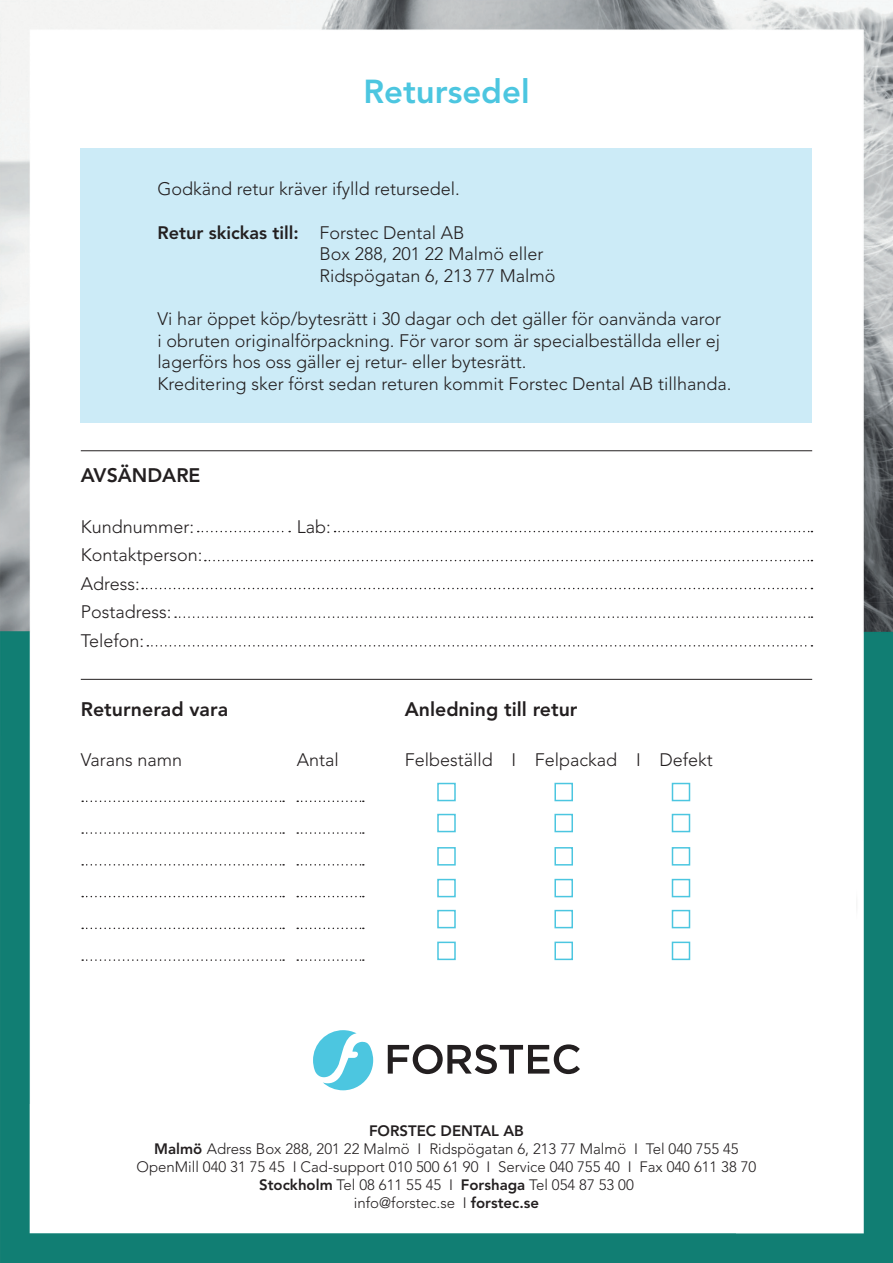
<style>
.page{position:relative;width:893px;height:1263px;background:#fff}
.page>*{position:absolute;margin:0;border:0;box-sizing:border-box;transform-origin:0 0}
.t1{font:800 33px "Avenir";color:#4cc6e0}
.t2{font:800 19.5px "Avenir";color:#231f20}
.t3{font:300 18px/21.6px "Avenir";color:#231f20}
.t4{font:300 15px/18px "Avenir";color:#231f20;text-align:center}
.s1{font-weight:800}
</style>
<div class="page">
<img style="left:0;top:0;width:893px;height:1263px">
<div style="left:81px;top:149px;width:731px;height:274px;background:#ccebf7"></div>
<svg style="left:388px;top:1044px;width:192px;height:30px"></svg>
<svg style="left:313px;top:1030px;width:60px;height:60px"></svg>
<hr style="left:81px;top:450px;width:731px;height:1px;background:#231f20">
<hr style="left:81px;top:679px;width:731px;height:1px;background:#231f20">
<svg style="left:198px;top:531px;width:92px;height:1px"></svg>
<svg style="left:335px;top:531px;width:477px;height:1px"></svg>
<svg style="left:205px;top:560px;width:607px;height:1px"></svg>
<svg style="left:142px;top:588px;width:670px;height:1px"></svg>
<svg style="left:175px;top:616px;width:637px;height:2px"></svg>
<svg style="left:147px;top:645px;width:665px;height:1px"></svg>
<svg style="left:82px;top:800px;width:202px;height:2px"></svg>
<svg style="left:82px;top:832px;width:202px;height:2px"></svg>
<svg style="left:82px;top:864px;width:202px;height:1px"></svg>
<svg style="left:82px;top:896px;width:202px;height:1px"></svg>
<svg style="left:82px;top:927px;width:202px;height:2px"></svg>
<svg style="left:82px;top:959px;width:202px;height:2px"></svg>
<svg style="left:297px;top:800px;width:67px;height:2px"></svg>
<svg style="left:297px;top:832px;width:67px;height:2px"></svg>
<svg style="left:297px;top:864px;width:67px;height:1px"></svg>
<svg style="left:297px;top:896px;width:67px;height:1px"></svg>
<svg style="left:297px;top:927px;width:67px;height:2px"></svg>
<svg style="left:297px;top:959px;width:67px;height:2px"></svg>
<div style="left:437px;top:783px;width:19px;height:18px;border:2px solid #4cc6e0"></div>
<div style="left:437px;top:814px;width:19px;height:18px;border:2px solid #4cc6e0"></div>
<div style="left:437px;top:847px;width:19px;height:18px;border:2px solid #4cc6e0"></div>
<div style="left:437px;top:879px;width:19px;height:18px;border:2px solid #4cc6e0"></div>
<div style="left:437px;top:910px;width:19px;height:18px;border:2px solid #4cc6e0"></div>
<div style="left:437px;top:941px;width:19px;height:19px;border:2px solid #4cc6e0"></div>
<div style="left:554px;top:783px;width:19px;height:18px;border:2px solid #4cc6e0"></div>
<div style="left:554px;top:814px;width:19px;height:18px;border:2px solid #4cc6e0"></div>
<div style="left:554px;top:847px;width:19px;height:18px;border:2px solid #4cc6e0"></div>
<div style="left:554px;top:879px;width:19px;height:18px;border:2px solid #4cc6e0"></div>
<div style="left:554px;top:910px;width:19px;height:18px;border:2px solid #4cc6e0"></div>
<div style="left:554px;top:941px;width:19px;height:19px;border:2px solid #4cc6e0"></div>
<div style="left:672px;top:783px;width:18px;height:18px;border:2px solid #4cc6e0"></div>
<div style="left:672px;top:814px;width:18px;height:18px;border:2px solid #4cc6e0"></div>
<div style="left:672px;top:847px;width:18px;height:18px;border:2px solid #4cc6e0"></div>
<div style="left:672px;top:879px;width:18px;height:18px;border:2px solid #4cc6e0"></div>
<div style="left:672px;top:910px;width:18px;height:18px;border:2px solid #4cc6e0"></div>
<div style="left:672px;top:941px;width:18px;height:19px;border:2px solid #4cc6e0"></div>
<h1 class="t1" style="left:363px;top:72px;width:168px">Retursedel</h1>
<p class="t3" style="left:157px;top:178px;width:304px">Godkänd retur kräver ifylld retursedel.</p>
<p class="t3" style="left:319px;top:222px;width:238px;text-indent:-162px"><span class="s1">Retur skickas till:</span> Forstec Dental AB<br>Box 288, 201 22 Malmö eller<br>Ridspögatan 6, 213 77 Malmö</p>
<p class="t3" style="left:157px;top:308px;width:576px">Vi har öppet köp/bytesrätt i 30 dagar och det gäller för oanvända varor<br>i obruten originalförpackning. För varor som är specialbeställda eller ej lagerförs hos oss gäller ej retur- eller bytesrätt.<br>Kreditering sker först sedan returen kommit Forstec Dental AB tillhanda.</p>
<p class="t2" style="left:81px;top:464px;width:121px">AVSÄNDARE</p>
<p class="t3" style="left:81px;top:516px;width:115px">Kundnummer:</p>
<p class="t3" style="left:297px;top:516px;width:36px">Lab:</p>
<p class="t3" style="left:81px;top:541px;width:123px;line-height:28.5px">Kontaktperson:<br>Adress:<br>Postadress:<br>Telefon:</p>
<p class="t2" style="left:81px;top:698px;width:149px">Returnerad vara</p>
<p class="t2" style="left:405px;top:698px;width:174px">Anledning till retur</p>
<p class="t3" style="left:81px;top:749px;width:103px">Varans namn</p>
<p class="t3" style="left:297px;top:749px;width:43px">Antal</p>
<p class="t3" style="left:405px;top:749px;width:309px">Felbeställd I Felpackad I Defekt</p>
<p class="t4" style="left:137px;top:1122px;width:621px"><span class="s1">FORSTEC DENTAL AB<br>Malmö</span> Adress Box 288, 201 22 Malmö I Ridspögatan 6, 213 77 Malmö I Tel 040 755 45<br>OpenMill 040 31 75 45 I Cad-support 010 500 61 90 I Service 040 755 40 I Fax 040 611 38 70<br><span class="s1">Stockholm</span> Tel 08 611 55 45 I <span class="s1">Forshaga</span> Tel 054 87 53 00<br>info@forstec.se I <span class="s1">forstec.se</span></p>
</div>
